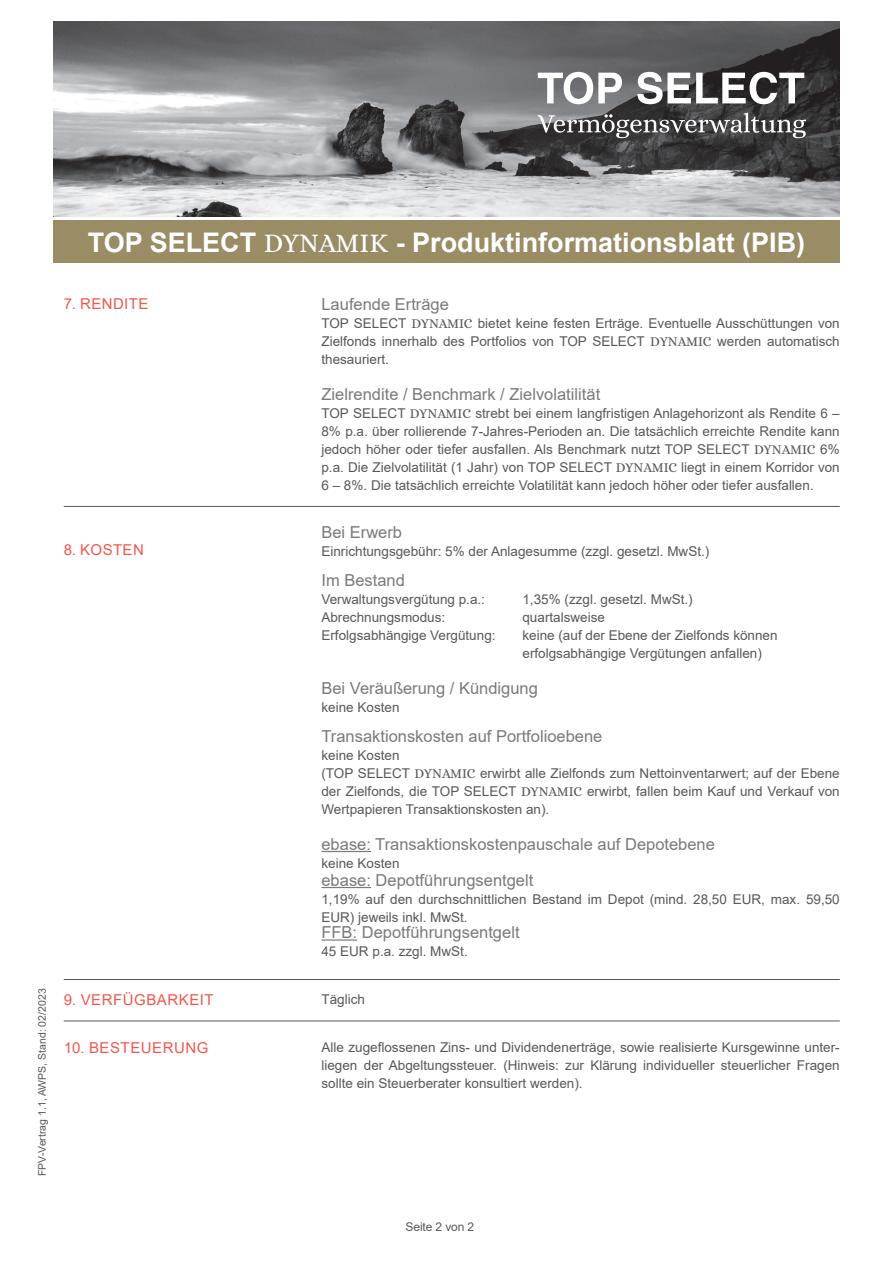
<style>
.page{position:relative;width:893px;height:1263px;background:#fff}
.page>*{position:absolute;margin:0;border:0;box-sizing:border-box;transform-origin:0 0}
.t1{font:700 27px "Arial";color:#fff}
.t2{font:16.5px "Arial";color:#787a7d}
.t3{font:15px "Arial";letter-spacing:.035em;color:#f0594d}
.t4{font:13.5px/18px "Arial";color:#57585a;text-align:justify}
.t5{font:12px "Arial";letter-spacing:-.01em;color:#57585a}
.t6{font:10.5px "Arial";color:#57585a}
.s1{font-family:"Alice";font-weight:400}
.s2{font-family:"Alice"}
</style>
<div class="page">
<div style="left:53px;top:220px;width:787px;height:43px;background:#9a8d66"></div>
<img style="left:53px;top:22px;width:787px;height:194px">
<svg style="left:537px;top:113px;width:269px;height:25px;background:#666566"></svg>
<svg style="left:538px;top:72px;width:266px;height:32px"></svg>
<hr style="left:321px;top:851px;width:50px;height:1px;background:#787a7d">
<hr style="left:321px;top:887px;width:50px;height:1px;background:#787a7d">
<hr style="left:321px;top:939px;width:36px;height:2px;background:#787a7d">
<hr style="left:64px;top:1020px;width:776px;height:1px;background:#57585a">
<hr style="left:64px;top:979px;width:776px;height:1px;background:#57585a">
<hr style="left:64px;top:506px;width:776px;height:1px;background:#57585a">
<p class="t6" style="left:36px;top:1176px;width:189px;rotate:-90deg">FPV-Vertrag 1.1, AWPS, Stand: 02/2023</p>
<h1 class="t1" style="left:88px;top:228px;width:719px">TOP SELECT <span class="s1">DYNAMIK</span> - Produktinformationsblatt (PIB)</h1>
<p class="t3" style="left:64px;top:295px;width:86px">7. RENDITE</p>
<p class="t3" style="left:64px;top:541px;width:82px">8. KOSTEN</p>
<p class="t3" style="left:64px;top:991px;width:151px">9. VERFÜGBARKEIT</p>
<p class="t3" style="left:64px;top:1039px;width:146px">10. BESTEUERUNG</p>
<p class="t2" style="left:321px;top:295px;width:129px">Laufende Erträge</p>
<p class="t4" style="left:321px;top:314px;width:520px">TOP SELECT <span class="s2">DYNAMIC</span> bietet keine festen Erträge. Eventuelle Ausschüttungen von Zielfonds innerhalb des Portfolios von TOP SELECT <span class="s2">DYNAMIC</span> werden automatisch thesauriert.</p>
<p class="t2" style="left:321px;top:385px;width:280px">Zielrendite / Benchmark / Zielvolatilität</p>
<p class="t4" style="left:321px;top:404px;width:520px">TOP SELECT <span class="s2">DYNAMIC</span> strebt bei einem langfristigen Anlagehorizont als Rendite 6 – 8% p.a. über rollierende 7-Jahres-Perioden an. Die tatsächlich erreichte Rendite kann jedoch höher oder tiefer ausfallen. Als Benchmark nutzt TOP SELECT <span class="s2">DYNAMIC</span> 6% p.a. Die Zielvolatilität (1 Jahr) von TOP SELECT <span class="s2">DYNAMIC</span> liegt in einem Korridor von 6 – 8%. Die tatsächlich erreichte Volatilität kann jedoch höher oder tiefer ausfallen.</p>
<p class="t2" style="left:321px;top:523px;width:82px">Bei Erwerb</p>
<p class="t4" style="left:321px;top:542px;width:389px">Einrichtungsgebühr: 5% der Anlagesumme (zzgl. gesetzl. MwSt.)</p>
<p class="t2" style="left:321px;top:571px;width:85px">Im Bestand</p>
<p class="t4" style="left:321px;top:590px;width:165px">Verwaltungsvergütung p.a.:</p>
<p class="t4" style="left:522px;top:590px;width:172px">1,35% (zzgl. gesetzl. MwSt.)</p>
<p class="t4" style="left:321px;top:608px;width:125px">Abrechnungsmodus:</p>
<p class="t4" style="left:522px;top:608px;width:84px">quartalsweise</p>
<p class="t4" style="left:321px;top:626px;width:176px">Erfolgsabhängige Vergütung:</p>
<p class="t4" style="left:522px;top:626px;width:257px">keine (auf der Ebene der Zielfonds können erfolgsabhängige Vergütungen anfallen)</p>
<p class="t2" style="left:321px;top:679px;width:218px">Bei Veräußerung / Kündigung</p>
<p class="t4" style="left:321px;top:698px;width:80px">keine Kosten</p>
<p class="t2" style="left:321px;top:727px;width:282px">Transaktionskosten auf Portfolioebene</p>
<p class="t4" style="left:321px;top:746px;width:520px;text-align:left">keine Kosten<br>(TOP SELECT <span class="s2">DYNAMIC</span> erwirbt alle Zielfonds zum Nettoinventarwert; auf der Ebene der Zielfonds, die TOP SELECT <span class="s2">DYNAMIC</span> erwirbt, fallen beim Kauf und Verkauf von Wertpapieren Transaktionskosten an).</p>
<p class="t2" style="left:321px;top:835px;width:395px">ebase: Transaktionskostenpauschale auf Depotebene</p>
<p class="t4" style="left:321px;top:854px;width:80px">keine Kosten</p>
<p class="t2" style="left:321px;top:871px;width:213px">ebase: Depotführungsentgelt</p>
<p class="t4" style="left:321px;top:890px;width:520px">1,19% auf den durchschnittlichen Bestand im Depot (mind. 28,50 EUR, max. 59,50<br>EUR) jeweils inkl. MwSt.</p>
<p class="t2" style="left:321px;top:923px;width:200px">FFB: Depotführungsentgelt</p>
<p class="t4" style="left:321px;top:942px;width:148px">45 EUR p.a. zzgl. MwSt.</p>
<p class="t4" style="left:321px;top:990px;width:45px">Täglich</p>
<p class="t4" style="left:321px;top:1038px;width:520px">Alle zugeflossenen Zins- und Dividendenerträge, sowie realisierte Kursgewinne unter&shy;liegen der Abgeltungssteuer. (Hinweis: zur Klärung individueller steuerlicher Fragen sollte ein Steuerberater konsultiert werden).</p>
<p class="t5" style="left:406px;top:1220px;width:70px">Seite 2 von 2</p>
</div>
